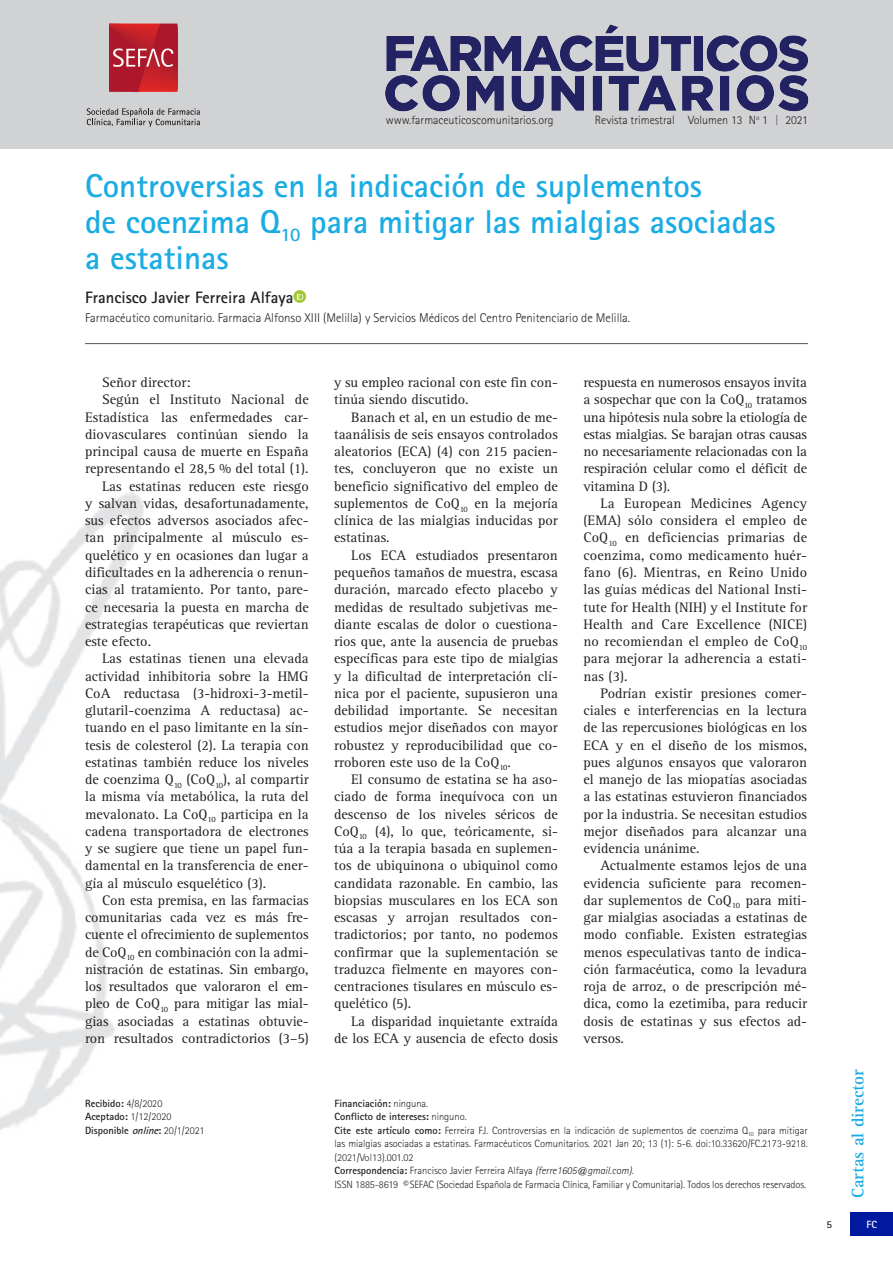
<style>
.page{position:relative;width:893px;height:1263px;background:#fff}
.page>*{position:absolute;margin:0;border:0;box-sizing:border-box;transform-origin:0 0}
.t0{font:700 33px/36px "Rotis Sans Serif";color:#1bace3}
.t1{font:700 17.25px "Rotis Serif";color:#1bace3}
.autores{font:700 16.5px "Rotis Sans Serif";color:#231f20}
.t2{font:14.25px/17.2px "Rotis Serif";color:#231f20;text-align:justify}
.autores_cargo{font:300 12.75px "Rotis Sans Serif";color:#231f20}
.t3{font:300 12px "Rotis Sans Serif";color:#231f20}
.Datos_bibliográficos{font:300 10.5px/13.5px "Rotis Sans Serif";letter-spacing:-.01em;color:#231f20;text-align:justify}
.Datos_bibliográficos-2{font:700 10.5px "Rotis Sans Serif";color:#231f20}
.t4{font:700 10.5px "Rotis Sans Serif";color:#fff}
.s1{font-weight:300}
.s2{font-style:italic}
.s3{font-weight:700}
</style>
<div class="page">
<div style="left:850px;top:1212px;width:43px;height:23px;background:#00199f"></div>
<img style="left:0;top:493px;width:144px;height:637px">
<hr style="left:85px;top:343px;width:723px;height:1px;background:#57585a">
<svg style="left:293px;top:290px;width:13px;height:13px"></svg>
<svg style="left:297px;top:293px;width:6px;height:7px"></svg>
<div style="left:0;top:0;width:893px;height:149px;background:#d1d2d4"></div>
<img style="left:385px;top:24px;width:424px;height:88px">
<svg style="left:87px;top:108px;width:113px;height:19px"></svg>
<svg style="left:109px;top:24px;width:68px;height:68px"></svg>
<p class="t3" style="left:386px;top:113px;width:169px">www.farmaceuticoscomunitarios.org</p>
<p class="t3" style="left:785px;top:113px;width:24px">2021</p>
<p class="t3" style="left:595px;top:113px;width:175px">Revista trimestral Volumen 13 N<sup>o</sup> 1</p>
<p class="t0" style="left:85px;top:167px;width:692px">Controversias en la indicación de suplementos<br>de coenzima Q<sub>10</sub> para mitigar las mialgias asociadas a estatinas</p>
<p class="autores" style="left:85px;top:287px;width:210px">Francisco Javier Ferreira Alfaya</p>
<p class="autores_cargo" style="left:85px;top:310px;width:547px">Farmacéutico comunitario. Farmacia Alfonso XIII (Melilla) y Servicios Médicos del Centro Penitenciario de Melilla.</p>
<p class="t2" style="left:102px;top:374px;width:90px">Señor director:</p>
<p class="t2" style="left:85px;top:391px;width:225px;text-indent:17px">Según el Instituto Nacional de Estadística las enfermedades car&shy;diovasculares continúan siendo la principal causa de muerte en España representando el 28,5 % del total (1).</p>
<p class="t2" style="left:85px;top:478px;width:225px;text-indent:17px">Las estatinas reducen este riesgo y salvan vidas, desafortunadamente, sus efectos adversos asociados afec&shy;tan principalmente al músculo es&shy;quelético y en ocasiones dan lugar a dificultades en la adherencia o renun&shy;cias al tratamiento. Por tanto, pare&shy;ce necesaria la puesta en marcha de estrategias terapéuticas que reviertan este efecto.</p>
<p class="t2" style="left:85px;top:650px;width:225px;text-indent:17px">Las estatinas tienen una elevada actividad inhibitoria sobre la HMG CoA reductasa (3-hidroxi-3-metil&shy;glutaril-coenzima A reductasa) ac&shy;tuando en el paso limitante en la sín&shy;tesis de colesterol (2). La terapia con estatinas también reduce los niveles de coenzima Q<sub>10</sub> (CoQ<sub>10</sub>), al compartir la misma vía metabólica, la ruta del mevalonato. La CoQ<sub>10</sub> participa en la cadena transportadora de electrones y se sugiere que tiene un papel fun&shy;damental en la transferencia de ener&shy;gía al músculo esquelético (3).</p>
<p class="t2" style="left:85px;top:892px;width:225px;text-indent:17px">Con esta premisa, en las farmacias comunitarias cada vez es más fre&shy;cuente el ofrecimiento de suplementos de CoQ<sub>10</sub> en combinación con la admi&shy;nistración de estatinas. Sin embargo, los resultados que valoraron el em&shy;pleo de CoQ<sub>10</sub> para mitigar las mial&shy;gias asociadas a estatinas obtuvie&shy;ron resultados contradictorios (3–5)</p>
<p class="Datos_bibliográficos-2" style="left:85px;top:1096px;width:79px">Recibido: <span class="s1">4/8/2020</span></p>
<p class="Datos_bibliográficos-2" style="left:85px;top:1110px;width:88px">Aceptado: <span class="s1">1/12/2020</span></p>
<p class="Datos_bibliográficos-2" style="left:85px;top:1123px;width:121px">Disponible <span class="s2">online</span>: <span class="s1">20/1/2021</span></p>
<p class="t2" style="left:334px;top:374px;width:225px">y su empleo racional con este fin con&shy;tinúa siendo discutido.</p>
<p class="t2" style="left:334px;top:409px;width:225px;text-indent:17px">Banach et al, en un estudio de me&shy;taanálisis de seis ensayos controlados aleatorios (ECA) (4) con 215 pacien&shy;tes, concluyeron que no existe un beneficio significativo del empleo de suplementos de CoQ<sub>10</sub> en la mejoría clínica de las mialgias inducidas por estatinas.</p>
<p class="t2" style="left:334px;top:547px;width:225px;text-indent:17px">Los ECA estudiados presentaron pequeños tamaños de muestra, escasa duración, marcado efecto placebo y medidas de resultado subjetivas me&shy;diante escalas de dolor o cuestiona&shy;rios que, ante la ausencia de pruebas específicas para este tipo de mialgias y la dificultad de interpretación clí&shy;nica por el paciente, supusieron una debilidad importante. Se necesitan estudios mejor diseñados con mayor robustez y reproducibilidad que co&shy;rroboren este uso de la CoQ<sub>10</sub>.</p>
<p class="t2" style="left:334px;top:771px;width:225px;text-indent:17px">El consumo de estatina se ha aso&shy;ciado de forma inequívoca con un descenso de los niveles séricos de CoQ<sub>10</sub> (4), lo que, teóricamente, si&shy;túa a la terapia basada en suplemen&shy;tos de ubiquinona o ubiquinol como candidata razonable. En cambio, las biopsias musculares en los ECA son escasas y arrojan resultados con&shy;tradictorios; por tanto, no podemos confirmar que la suplementación se traduzca fielmente en mayores con&shy;centraciones tisulares en músculo es&shy;quelético (5).</p>
<p class="t2" style="left:334px;top:1012px;width:225px;text-align:right">La disparidad inquietante extraída de los ECA y ausencia de efecto dosis</p>
<p class="t2" style="left:583px;top:374px;width:225px">respuesta en numerosos ensayos invita a sospechar que con la CoQ<sub>10</sub> tratamos una hipótesis nula sobre la etiología de estas mialgias. Se barajan otras causas no necesariamente relacionadas con la respiración celular como el déficit de vitamina D (3).</p>
<p class="t2" style="left:583px;top:495px;width:225px;text-indent:17px">La European Medicines Agency (EMA) sólo considera el empleo de CoQ<sub>10</sub> en deficiencias primarias de coenzima, como medicamento huér&shy;fano (6). Mientras, en Reino Unido las guías médicas del National Insti&shy;tute for Health (NIH) y el Institute for Health and Care Excellence (NICE) no recomiendan el empleo de CoQ<sub>10 </sub>para mejorar la adherencia a estati&shy;nas (3).</p>
<p class="t2" style="left:583px;top:685px;width:225px;text-indent:17px">Podrían existir presiones comer&shy;ciales e interferencias en la lectura de las repercusiones biológicas en los ECA y en el diseño de los mismos, pues algunos ensayos que valoraron el manejo de las miopatías asociadas a las estatinas estuvieron financiados por la industria. Se necesitan estudios mejor diseñados para alcanzar una evidencia unánime.</p>
<p class="t2" style="left:583px;top:857px;width:225px;text-indent:17px">Actualmente estamos lejos de una evidencia suficiente para recomen&shy;dar suplementos de CoQ<sub>10</sub> para miti&shy;gar mialgias asociadas a estatinas de modo confiable. Existen estrategias menos especulativas tanto de indica&shy;ción farmacéutica, como la levadura roja de arroz, o de prescripción mé&shy;dica, como la ezetimiba, para reducir dosis de estatinas y sus efectos ad&shy;versos.</p>
<p class="Datos_bibliográficos-2" style="left:334px;top:1096px;width:95px">Financiación: <span class="s1">ninguna.</span></p>
<p class="Datos_bibliográficos-2" style="left:334px;top:1110px;width:134px">Conflicto de intereses: <span class="s1">ninguno.</span></p>
<p class="Datos_bibliográficos" style="left:334px;top:1123px;width:475px"><span class="s3">Cite este artículo como:</span> Ferreira FJ. Controversias en la indicación de suplementos de coenzima Q<sub>10</sub> para mitigar las mialgias asociadas a estatinas. Farmacéuticos Comunitarios. 2021 Jan 20; 13 (1): 5-6. doi:10.33620/FC.2173-9218. (2021/Vol13).001.02</p>
<p class="Datos_bibliográficos" style="left:334px;top:1164px;width:301px"><span class="s3">Correspondencia:</span> Francisco Javier Ferreira Alfaya <span class="s2">(ferre1605@gmail.com).</span></p>
<p class="Datos_bibliográficos" style="left:334px;top:1177px;width:473px">ISSN 1885-8619 ©SEFAC (Sociedad Española de Farmacia Clínica, Familiar y Comunitaria). Todos los derechos reservados.</p>
<p class="t1" style="left:848px;top:1198px;width:130px;rotate:-90deg">Cartas al director</p>
<p class="Datos_bibliográficos-2" style="left:826px;top:1217px;width:7px">5</p>
<p class="t4" style="left:866px;top:1217px;width:12px">FC</p>
</div>
